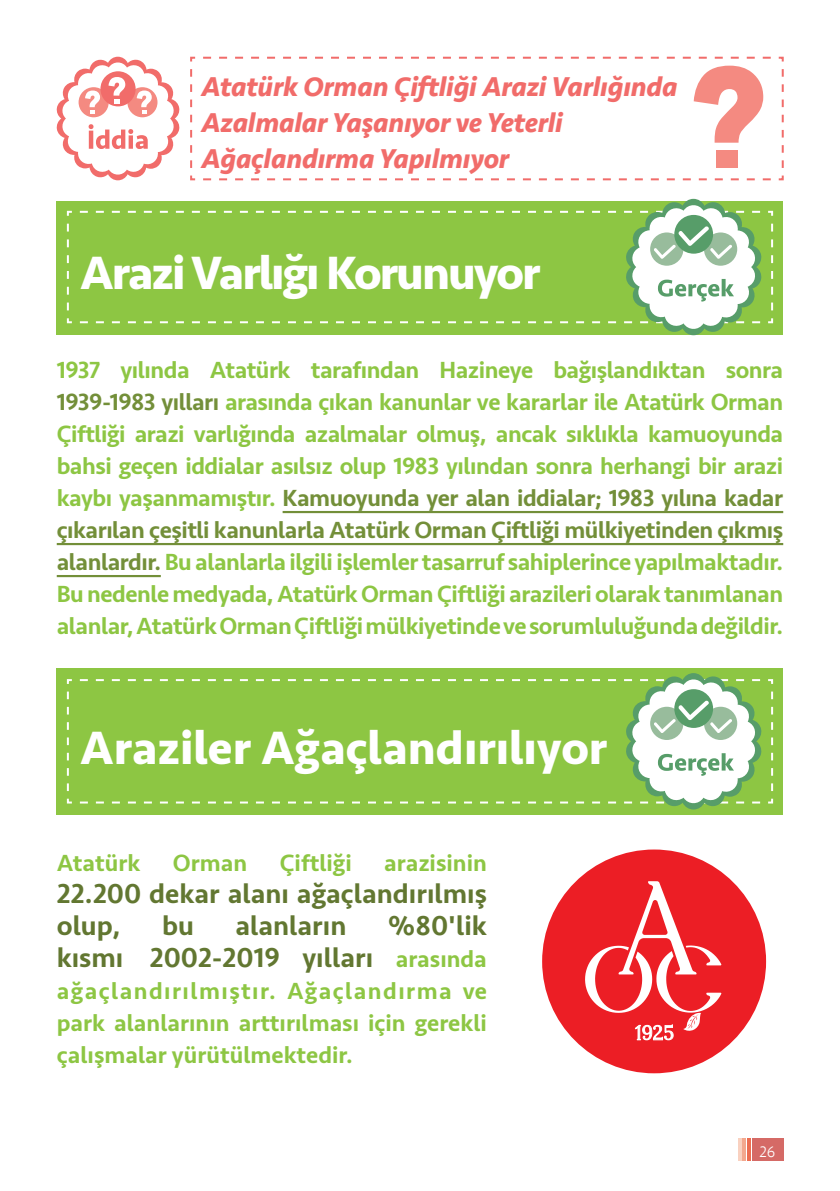
<style>
.page{position:relative;width:840px;height:1191px;background:#fff}
.page>*{position:absolute;margin:0;border:0;box-sizing:border-box;transform-origin:0 0}
.t1{font:700 48px "Seravek";letter-spacing:-.005em;color:#fff}
.t2{font:700 48px "Seravek";letter-spacing:-.04em;color:#fff}
.t3{font:italic 700 28px/36px "Seravek";letter-spacing:-.01em;color:#f16c6a}
.t4{font:500 28px/32px "Seravek";color:#627731}
.t5{font:500 24px/32px "Seravek";color:#8dc643;text-align:justify}
.t6{font:300 16px "Seravek";color:#fff}
.s1{color:#738f39}
.s2{font-size:24px;color:#8dc643}
</style>
<div class="page">
<div style="left:751px;top:1138px;width:31px;height:23px;background:#d56a66"></div>
<hr style="left:746px;top:1138px;width:3px;height:23px;background:#ec6e52">
<hr style="left:742px;top:1138px;width:3px;height:23px;background:#f3a88e">
<hr style="left:737px;top:1138px;width:3px;height:23px;background:#f9d1c0">
<svg style="left:190px;top:56px;width:594px;height:125px"></svg>
<svg style="left:693px;top:66px;width:69px;height:77px"></svg>
<div style="left:715px;top:150px;width:22px;height:18px;background:#f48a81"></div>
<svg style="left:56px;top:57px;width:124px;height:123px"></svg>
<div style="left:57px;top:201px;width:725px;height:134px;background:#8dc643"></div>
<div style="left:57px;top:668px;width:725px;height:146px;background:#8dc643"></div>
<svg style="left:66px;top:210px;width:707px;height:114px"></svg>
<svg style="left:66px;top:679px;width:707px;height:125px"></svg>
<svg style="left:76px;top:199px;width:687px;height:136px"></svg>
<svg style="left:76px;top:673px;width:687px;height:136px"></svg>
<hr style="left:282px;top:511px;width:500px;height:2px;background:#738f39">
<hr style="left:57px;top:543px;width:725px;height:2px;background:#738f39">
<hr style="left:57px;top:575px;width:104px;height:2px;background:#738f39">
<div style="left:542px;top:849px;width:223px;height:224px;background:#ec1e25;border-radius:50%"></div>
<svg style="left:585px;top:881px;width:136px;height:159px"></svg>
<p class="t3" style="left:201px;top:68px;width:477px">Atatürk Orman Çiftliği Arazi Varlığında<br>Azalmalar Yaşanıyor ve Yeterli<br>Ağaçlandırma Yapılmıyor</p>
<h1 class="t2" style="left:80px;top:235px;width:461px">Arazi Varlığı Korunuyor</h1>
<p class="t5" style="left:57px;top:354px;width:727px">1937 yılında Atatürk tarafından Hazineye bağışlandıktan sonra <span class="s1">1939-1983 yılları</span> arasında çıkan kanunlar ve kararlar ile Atatürk Orman Çiftliği arazi varlığında azalmalar olmuş, ancak sıklıkla kamuoyunda bahsi geçen iddialar asılsız olup 1983 yılından sonra herhangi bir arazi kaybı yaşanmamıştır. <span class="s1">Kamuoyunda yer alan iddialar; 1983 yılına kadar çıkarılan çeşitli kanunlarla Atatürk Orman Çiftliği mülkiyetinden çıkmış alanlardır.</span> Bu alanlarla ilgili işlemler tasarruf sahiplerince yapılmaktadır.<br>Bu nedenle medyada, Atatürk Orman Çiftliği arazileri olarak tanımlanan alanlar, Atatürk Orman Çiftliği mülkiyetinde ve sorumluluğunda değildir.</p>
<h1 class="t1" style="left:80px;top:709px;width:528px">Araziler Ağaçlandırılıyor</h1>
<p class="t5" style="left:57px;top:847px;width:85px">Atatürk</p>
<p class="t5" style="left:173px;top:847px;width:76px">Orman</p>
<p class="t5" style="left:279px;top:847px;width:74px">Çiftliği</p>
<p class="t5" style="left:384px;top:847px;width:104px">arazisinin</p>
<p class="t4" style="left:57px;top:877px;width:431px">22.200 dekar alanı ağaçlandırılmış olup,</p>
<p class="t4" style="left:57px;top:909px;width:431px;text-align:right">%80'lik<br>kısmı 2002-2019 yılları <span class="s2">arasında</span></p>
<p class="t5" style="left:57px;top:975px;width:431px">ağaçlandırılmıştır. Ağaçlandırma ve park alanlarının arttırılması için gerekli çalışmalar yürütülmektedir.</p>
<p class="t4" style="left:162px;top:909px;width:33px">bu</p>
<p class="t4" style="left:235px;top:909px;width:113px">alanların</p>
<p class="t6" style="left:759px;top:1142px;width:17px">26</p>
</div>
